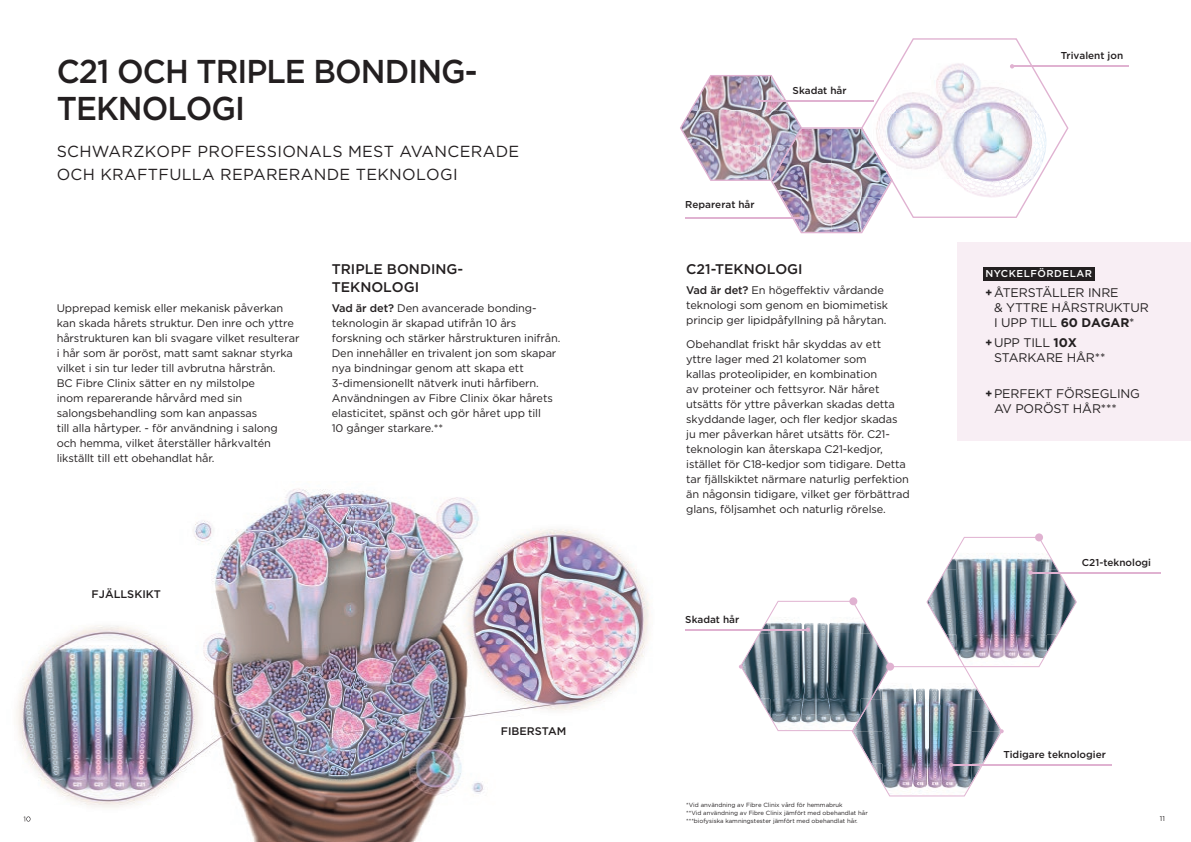
<style>
.page{position:relative;width:1191px;height:842px;background:#fff}
.page>*{position:absolute;margin:0;border:0;box-sizing:border-box;transform-origin:0 0}
.t1{font:500 33px/37px "Gotham";letter-spacing:-.03em;color:#231f20;scale:.95 1}
.t2{font:16px/23px "Gotham";letter-spacing:.02em;color:#231f20}
.t3{font:500 14px/18px "Gotham";color:#231f20}
.t4{font:12.5px/15px "Gotham";letter-spacing:-.01em;color:#231f20}
.t5{font:11px/15px "Gotham";letter-spacing:-.01em;color:#231f20}
.t6{font:500 11px "Gotham";color:#231f20}
.t7{font:500 10px "Gotham";color:#231f20}
.t8{font:500 10px "Gotham";letter-spacing:.05em;color:#fff}
.t9{font:7px "Gotham";color:#231f20}
.t10{font:6px/8px "Gotham";color:#231f20}
.s1{font-weight:500}
.s2{font-family:"DIN Pro";font-weight:700}
.s3{font-weight:700}
</style>
<div class="page">
<div style="left:957px;top:242px;width:234px;height:198px;background:#f8eef4"></div>
<img style="left:16px;top:488px;width:633px;height:354px">
<svg style="left:24px;top:816px;width:6px;height:5px"></svg>
<img style="left:680px;top:38px;width:388px;height:195px">
<hr style="left:1012px;top:66px;width:116px;height:1px;background:#e0b2d1">
<div style="left:1035px;top:533px;width:8px;height:8px;background:#e0b2d1;border-radius:50%"></div>
<hr style="left:685px;top:629px;width:123px;height:1px;background:#e0b2d1">
<hr style="left:1030px;top:572px;width:130px;height:1px;background:#e0b2d1">
<hr style="left:951px;top:764px;width:160px;height:1px;background:#e0b2d1">
<svg style="left:739px;top:537px;width:337px;height:259px"></svg>
<div style="left:982px;top:267px;width:112px;height:13px;background:#231f20"></div>
<h1 class="t1" style="left:57px;top:52px;width:444px">C21 OCH TRIPLE BONDING-<br>TEKNOLOGI</h1>
<h2 class="t2" style="left:57px;top:140px;width:464px">SCHWARZKOPF PROFESSIONALS MEST AVANCERADE<br>OCH KRAFTFULLA REPARERANDE TEKNOLOGI</h2>
<p class="t5" style="left:57px;top:301px;width:244px">Upprepad kemisk eller mekanisk påverkan kan skada hårets struktur. Den inre och yttre hårstrukturen kan bli svagare vilket resulterar i hår som är poröst, matt samt saknar styrka vilket i sin tur leder till avbrutna hårstrån.<br>BC Fibre Clinix sätter en ny milstolpe<br>inom reparerande hårvård med sin salongsbehandling som kan anpassas<br>till alla hårtyper. - för användning i salong och hemma, vilket återställer hårkvaItén likställt till ett obehandlat hår.</p>
<p class="t3" style="left:332px;top:260px;width:133px">TRIPLE BONDING-<br>TEKNOLOGI</p>
<p class="t5" style="left:332px;top:301px;width:230px"><span class="s1">Vad är det?</span> Den avancerade bonding&shy;teknologin är skapad utifrån 10 års forskning och stärker hårstrukturen inifrån.<br>Den innehåller en trivalent jon som skapar nya bindningar genom att skapa ett 3-dimensionellt nätverk inuti hårfibern.<br>Användningen av Fibre Clinix ökar hårets elasticitet, spänst och gör håret upp till<br>10 gånger starkare.**</p>
<p class="t6" style="left:92px;top:587px;width:71px">FJÄLLSKIKT</p>
<p class="t6" style="left:501px;top:723px;width:67px">FIBERSTAM</p>
<p class="t7" style="left:792px;top:84px;width:55px">Skadat hår</p>
<p class="t7" style="left:685px;top:198px;width:71px">Reparerat hår</p>
<p class="t3" style="left:686px;top:260px;width:118px">C21-TEKNOLOGI</p>
<p class="t5" style="left:686px;top:283px;width:203px"><span class="s1">Vad är det?</span> En högeffektiv vårdande teknologi som genom en biomimetisk princip ger lipidpåfyllning på hårytan.</p>
<p class="t5" style="left:686px;top:336px;width:225px">Obehandlat friskt hår skyddas av ett yttre lager med 21 kolatomer som<br>kallas proteolipider, en kombination<br>av proteiner och fettsyror. När håret utsätts för yttre påverkan skadas detta skyddande lager, och fler kedjor skadas ju mer påverkan håret utsätts för. C21- teknologin kan återskapa C21-kedjor, istället för C18-kedjor som tidigare. Detta tar fjällskiktet närmare naturlig perfektion än någonsin tidigare, vilket ger förbättrad glans, följsamhet och naturlig rörelse.</p>
<p class="t7" style="left:685px;top:613px;width:55px">Skadat hår</p>
<p class="t10" style="left:686px;top:801px;width:183px">*Vid användning av Fibre Clinix vård för hemmabruk<br>**Vid användning av Fibre Clinix jämfört med obehandlat hår ***biofysiska kamningstester jämfört med obehandlat hår.</p>
<p class="t7" style="left:1060px;top:49px;width:64px">Trivalent jon</p>
<p class="t8" style="left:985px;top:267px;width:108px">NYCKELFÖRDELAR</p>
<p class="t4" style="left:994px;top:284px;width:156px;text-indent:-8px"><span class="s2">+</span>ÅTERSTÄLLER INRE<br>&amp; YTTRE HÅRSTRUKTUR<br>I UPP TILL <span class="s3">60 DAGAR</span>*</p>
<p class="t4" style="left:994px;top:335px;width:113px;text-indent:-8px"><span class="s2">+</span>UPP TILL <span class="s3">10X<br></span>STARKARE HÅR**</p>
<p class="t4" style="left:994px;top:386px;width:147px;text-indent:-8px"><span class="s2">+</span>PERFEKT FÖRSEGLING<br>AV PORÖST HÅR***</p>
<p class="t7" style="left:1081px;top:555px;width:71px">C21-teknologi</p>
<p class="t7" style="left:1003px;top:748px;width:104px">Tidigare teknologier</p>
<p class="t9" style="left:1159px;top:814px;width:7px">11</p>
</div>
